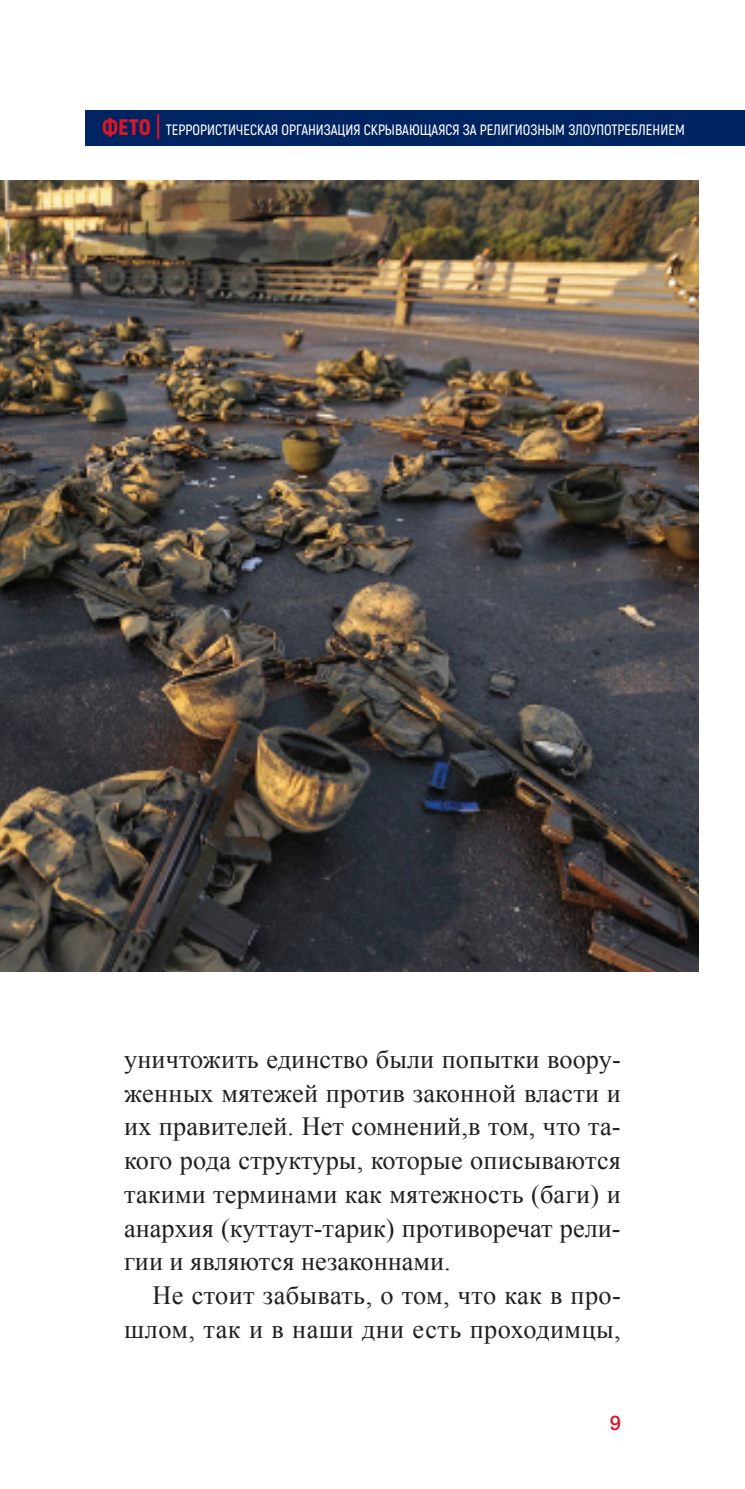
<style>
.page{position:relative;width:745px;height:1489px;background:#fff}
.page>*{position:absolute;margin:0;border:0;box-sizing:border-box;transform-origin:0 0}
.t1{font:26.25px/33.8px "Times New Roman";color:#231f20;text-align:justify}
.t2{font:500 20px "Helvetica Neue";color:#d71729}
.t3{font:600 15px "Akrobat";color:#fff}
.s1{font-weight:900;font-size:22.5px;color:#d71729}
</style>
<div class="page">
<div style="left:85px;top:110px;width:659px;height:35px;background:#002361"></div>
<img style="left:0;top:181px;width:698px;height:790px">
<p class="t3" style="left:103px;top:121px;width:583px"><span class="s1">ФЕТО</span> <sup>|</sup> ТЕРРОРИСТИЧЕСКАЯ ОРГАНИЗАЦИЯ СКРЫВАЮЩАЯСЯ ЗА РЕЛИГИОЗНЫМ ЗЛОУПОТРЕБЛЕНИЕМ</p>
<p class="t1" style="left:124px;top:1041px;width:498px">уничтожить единство были попытки воору&shy;женных мятежей против законной власти и их правителей. Нет сомнений,в том, что та&shy;кого рода структуры, которые описываются такими терминами как мятежность (баги) и анархия (куттаут-тарик) противоречат рели&shy;гии и являются незаконнами.</p>
<p class="t1" style="left:124px;top:1277px;width:498px;text-align:right">Не стоит забывать, о том, что как в про&shy;шлом, так и в наши дни есть проходимцы,</p>
<p class="t2" style="left:609px;top:1406px;width:13px">9</p>
</div>
